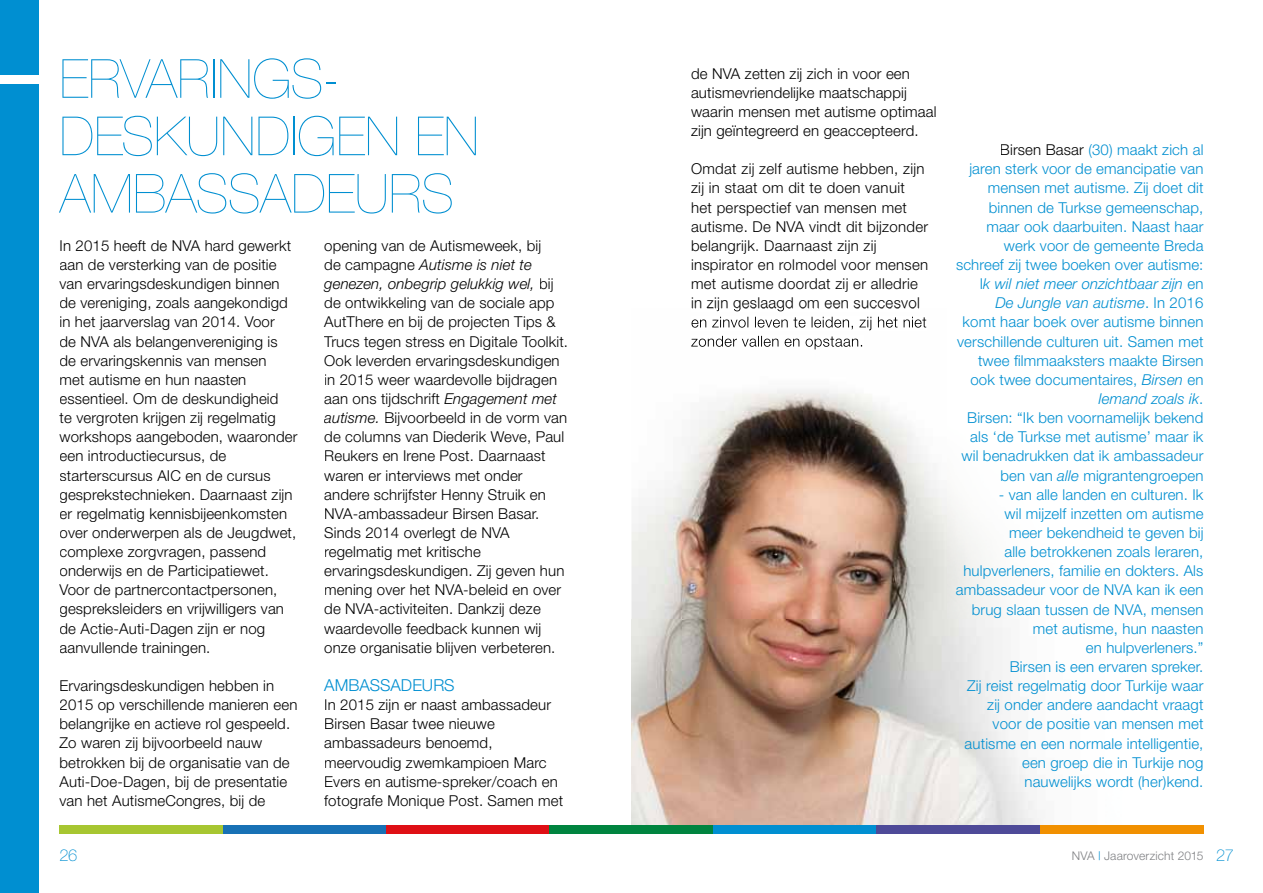
<style>
.page{position:relative;width:1263px;height:893px;background:#fff}
.page>*{position:absolute;margin:0;border:0;box-sizing:border-box;transform-origin:0 0}
.t1{font:200 54px/57.4px "Helvetica Neue";letter-spacing:-.005em;color:#008fd1}
.t2{font:300 16.5px "Helvetica Neue";color:#008fd1}
.t3{font:100 16.5px "Helvetica Neue";color:#008fd1}
.t4{font:300 15px/19.2px "Helvetica Neue";letter-spacing:.01em;color:#000}
.t5{font:300 15px/19.2px "Helvetica Neue";letter-spacing:.01em;color:#008fd1;text-align:right}
.t6{font:300 12px "Helvetica Neue";letter-spacing:.01em;color:#808184}
.s1{font-style:italic}
.s2{color:#000}
.s3{color:#008fd1}
.s4{font-weight:100;font-size:16.5px;color:#008fd1}
</style>
<div class="page">
<img style="left:631px;top:311px;width:573px;height:517px">
<div style="left:60px;top:825px;width:163px;height:8px;background:#a7c631"></div>
<div style="left:223px;top:825px;width:163px;height:8px;background:#1871b5"></div>
<div style="left:386px;top:825px;width:164px;height:8px;background:#df0f15"></div>
<div style="left:550px;top:825px;width:163px;height:8px;background:#00843f"></div>
<div style="left:713px;top:825px;width:164px;height:8px;background:#008fd1"></div>
<div style="left:877px;top:825px;width:163px;height:8px;background:#4e4a98"></div>
<div style="left:1040px;top:825px;width:163px;height:8px;background:#f19000"></div>
<div style="left:0;top:0;width:38px;height:893px;background:#008fd1"></div>
<div style="left:0;top:75px;width:38px;height:9px;background:#fff"></div>
<img style="left:692px;top:308px;width:227px;height:3px">
<img style="left:691px;top:317px;width:236px;height:13px">
<img style="left:691px;top:336px;width:172px;height:13px">
<h1 class="t1" style="left:60px;top:49px;width:421px">ERVARINGS-<br>DESKUNDIGEN EN<br>AMBASSADEURS</h1>
<p class="t4" style="left:60px;top:236px;width:239px">In 2015 heeft de NVA hard gewerkt aan de versterking van de positie van ervaringsdeskundigen binnen de vereniging, zoals aangekondigd in het jaarverslag van 2014. Voor<br>de NVA als belangenvereniging is de ervaringskennis van mensen<br>met autisme en hun naasten essentieel. Om de deskundigheid<br>te vergroten krijgen zij regelmatig workshops aangeboden, waaronder een introductiecursus, de starterscursus AIC en de cursus gesprekstechnieken. Daarnaast zijn er regelmatig kennisbijeenkomsten over onderwerpen als de Jeugdwet, complexe zorgvragen, passend onderwijs en de Participatiewet.<br>Voor de partnercontactpersonen, gespreksleiders en vrijwilligers van de Actie-Auti-Dagen zijn er nog aanvullende trainingen.</p>
<p class="t4" style="left:60px;top:676px;width:239px">Ervaringsdeskundigen hebben in 2015 op verschillende manieren een belangrijke en actieve rol gespeeld.<br>Zo waren zij bijvoorbeeld nauw betrokken bij de organisatie van de Auti-Doe-Dagen, bij de presentatie van het AutismeCongres, bij de</p>
<p class="t4" style="left:324px;top:236px;width:245px">opening van de Autismeweek, bij<br>de campagne <span class="s1">Autisme is niet te genezen, onbegrip gelukkig wel,</span> bij de ontwikkeling van de sociale app AutThere en bij de projecten Tips &amp; Trucs tegen stress en Digitale Toolkit.<br>Ook leverden ervaringsdeskundigen in 2015 weer waardevolle bijdragen aan ons tijdschrift <span class="s1">Engagement met autisme.</span> Bijvoorbeeld in de vorm van de columns van Diederik Weve, Paul Reukers en Irene Post. Daarnaast waren er interviews met onder andere schrijfster Henny Struik en NVA-ambassadeur Birsen Basar.<br>Sinds 2014 overlegt de NVA regelmatig met kritische ervaringsdeskundigen. Zij geven hun mening over het NVA-beleid en over de NVA-activiteiten. Dankzij deze waardevolle feedback kunnen wij onze organisatie blijven verbeteren.</p>
<p class="t2" style="left:324px;top:675px;width:132px">AMBASSADEURS</p>
<p class="t4" style="left:324px;top:695px;width:241px">In 2015 zijn er naast ambassadeur<br>Birsen Basar twee nieuwe ambassadeurs benoemd, meervoudig zwemkampioen Marc<br>Evers en autisme-spreker/coach en fotografe Monique Post. Samen met</p>
<p class="t4" style="left:691px;top:63px;width:247px">de NVA zetten zij zich in voor een autismevriendelijke maatschappij waarin mensen met autisme optimaal zijn geïntegreerd en geaccepteerd.</p>
<p class="t4" style="left:691px;top:159px;width:239px">Omdat zij zelf autisme hebben, zijn zij in staat om dit te doen vanuit het perspectief van mensen met autisme. De NVA vindt dit bijzonder belangrijk. Daarnaast zijn zij inspirator en rolmodel voor mensen met autisme doordat zij er alledrie in zijn geslaagd om een succesvol</p>
<p class="t5" style="left:956px;top:140px;width:249px"><span class="s2">Birsen Basar</span> (30) maakt zich al<br>jaren sterk voor de emancipatie van mensen met autisme. Zij doet dit binnen de Turkse gemeenschap, maar ook daarbuiten. Naast haar werk voor de gemeente Breda schreef zij twee boeken over autisme:<br>I<span class="s1">k wil niet meer onzichtbaar zijn</span> en<br><span class="s1">De Jungle van autisme</span>. In 2016<br>komt haar boek over autisme binnen verschillende culturen uit. Samen met twee filmmaaksters maakte Birsen ook twee documentaires, <span class="s1">Birsen</span> en<br><span class="s1">Iemand zoals ik</span>.<br>Birsen: “Ik ben voornamelijk bekend als ‘de Turkse met autisme’ maar ik wil benadrukken dat ik ambassadeur ben van <span class="s1">alle</span> migrantengroepen</p>
<p class="t5" style="left:956px;top:484px;width:249px">- van alle landen en culturen. Ik<br>wil mijzelf inzetten om autisme<br>meer bekendheid te geven bij<br>alle betrokkenen zoals leraren, hulpverleners, familie en dokters. Als ambassadeur voor de NVA kan ik een brug slaan tussen de NVA, mensen met autisme, hun naasten<br>en hulpverleners.”<br>Birsen is een ervaren spreker.<br>Zij reist regelmatig door Turkije waar zij onder andere aandacht vraagt voor de positie van mensen met autisme en een normale intelligentie, een groep die in Turkije nog nauwelijks wordt (her)kend.</p>
<p class="t3" style="left:60px;top:846px;width:19px">26</p>
<p class="t6" style="left:1072px;top:848px;width:164px">NVA <span class="s3">|</span> Jaaroverzicht 2015 <span class="s4">27</span></p>
</div>
